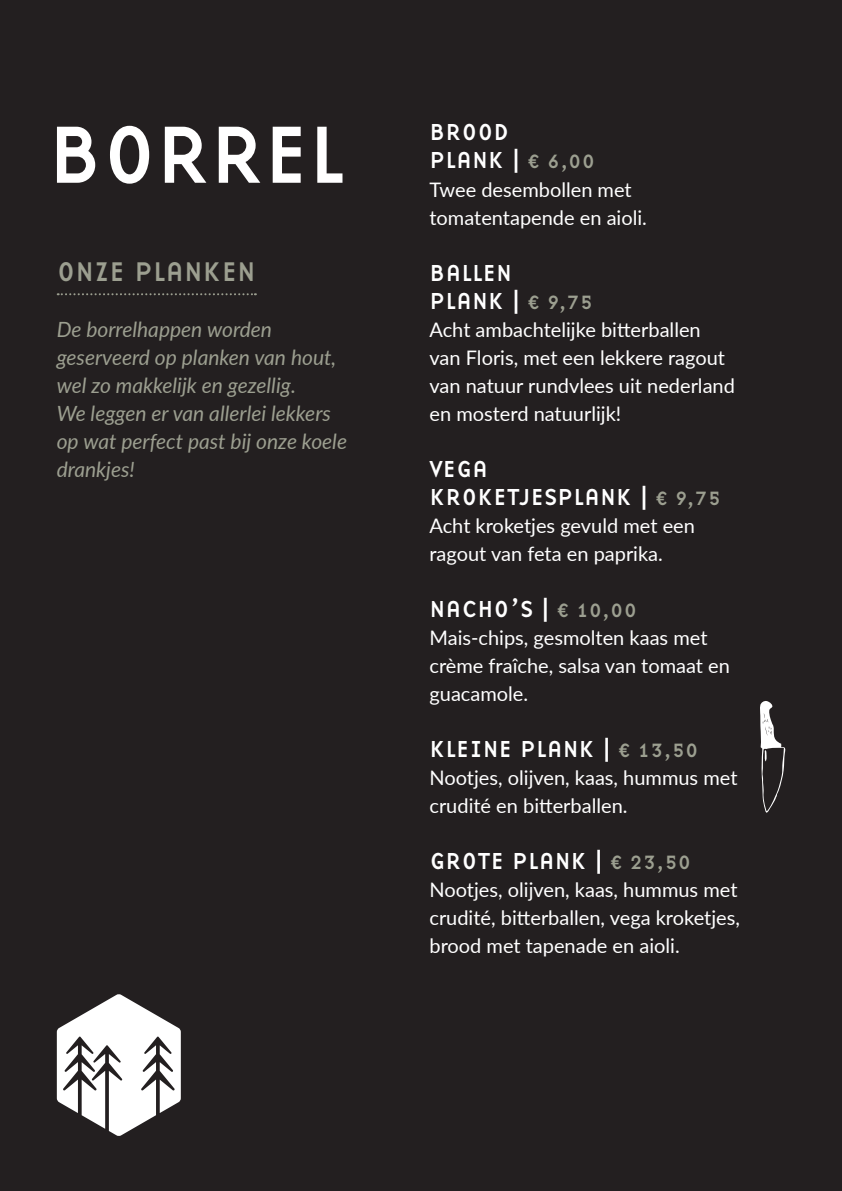
<style>
.page{position:relative;width:842px;height:1191px;background:#231f20}
.page>*{position:absolute;margin:0;border:0;box-sizing:border-box;transform-origin:0 0}
.t1{font:84px "Base 9 Sans OT";letter-spacing:-.025em;color:#fff}
.t2{font:28px "Base 9 Sans OT";color:#9c9f90}
.t3{font:24px/28px "Base 9 Sans OT";color:#fff}
.t4{font:italic 21px/28px "Lato";color:#9c9f90}
.t5{font:20px/28px "Lato";color:#fff}
.s1{font-size:20px;color:#9c9f90}
</style>
<div class="page">
<svg style="left:57px;top:994px;width:124px;height:142px"></svg>
<svg style="left:760px;top:701px;width:26px;height:111px"></svg>
<svg style="left:58px;top:293px;width:198px;height:2px"></svg>
<h1 class="t1" style="left:48px;top:95px;width:299px">BORREL</h1>
<p class="t3" style="left:429px;top:118px;width:167px">BROOD<br>PLANK | <span class="s1">€ 6,00</span></p>
<p class="t5" style="left:429px;top:175px;width:219px">Twee desembollen met tomatentapende en aioli.</p>
<p class="t3" style="left:429px;top:258px;width:165px">BALLEN<br>PLANK | <span class="s1">€ 9,75</span></p>
<p class="t5" style="left:429px;top:315px;width:307px">Acht ambachtelijke bitterballen van Floris, met een lekkere ragout van natuur rundvlees uit nederland en mosterd natuurlijk!</p>
<p class="t3" style="left:429px;top:454px;width:293px">VEGA<br>KROKETJESPLANK | <span class="s1">€ 9,75</span></p>
<p class="t5" style="left:429px;top:511px;width:267px">Acht kroketjes gevuld met een ragout van feta en paprika.</p>
<p class="t3" style="left:429px;top:594px;width:209px">NACHO’S | <span class="s1">€ 10,00</span></p>
<p class="t5" style="left:429px;top:623px;width:302px">Mais-chips, gesmolten kaas met crème fraîche, salsa van tomaat en guacamole.</p>
<p class="t3" style="left:429px;top:734px;width:271px">KLEINE PLANK | <span class="s1">€ 13,50</span></p>
<p class="t5" style="left:429px;top:763px;width:309px">Nootjes, olijven, kaas, hummus met crudité en bitterballen.</p>
<p class="t3" style="left:429px;top:846px;width:263px">GROTE PLANK | <span class="s1">€ 23,50</span></p>
<p class="t5" style="left:429px;top:875px;width:312px">Nootjes, olijven, kaas, hummus met crudité, bitterballen, vega kroketjes, brood met tapenade en aioli.</p>
<h2 class="t2" style="left:57px;top:252px;width:201px">ONZE PLANKEN</h2>
<p class="t4" style="left:57px;top:314px;width:292px">De borrelhappen worden geserveerd op planken van hout, wel zo makkelijk en gezellig.<br>We leggen er van allerlei lekkers op wat perfect past bij onze koele drankjes!</p>
</div>
